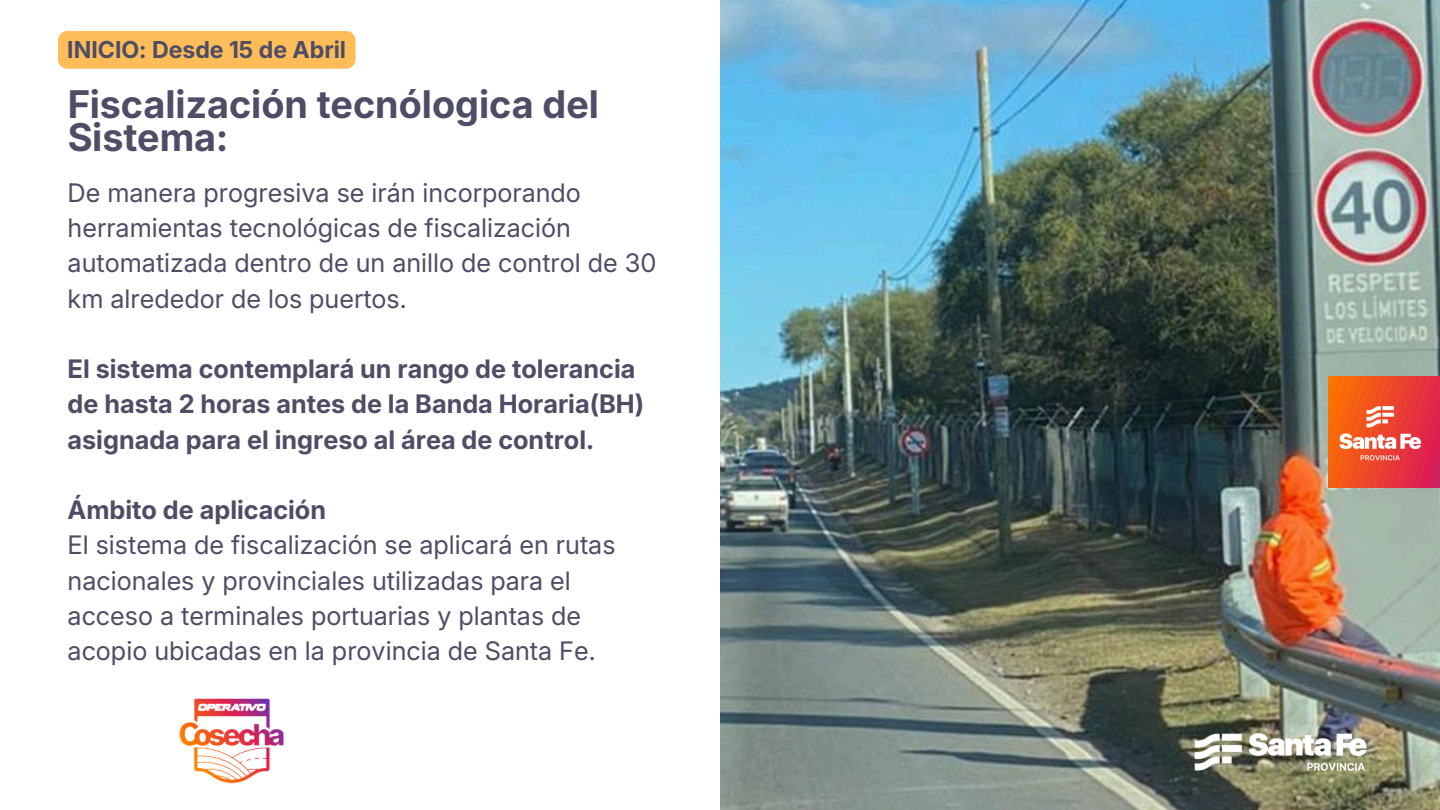
<style>
.page{position:relative;width:1440px;height:810px;background:#fff}
.page>*{position:absolute;margin:0;border:0;box-sizing:border-box;transform-origin:0 0}
.t1{font:700 38.2px/33.6px "Inter 18 pt";color:#4d4d66}
.t2{font:25.5px/35.2px "Inter 18 pt";color:#4d4d66}
.t3{font:700 25.5px/35.2px "Inter 18 pt";color:#4d4d66}
.t4{font:700 23.4px "Inter 18 pt";color:#4d4d66}
</style>
<div class="page">
<img style="left:720px;top:0;width:720px;height:810px">
<img style="left:1328px;top:377px;width:112px;height:111px">
<img style="left:179px;top:698px;width:105px;height:86px">
<img style="left:1158px;top:630px;width:245px;height:180px">
<div style="left:58px;top:31px;width:298px;height:38px;background:#ffbd59;border-radius:9px"></div>
<p class="t4" style="left:67px;top:36px;width:280px">INICIO: Desde 15 de Abril</p>
<h1 class="t1" style="left:67px;top:87px;width:533px">Fiscalización tecnólogica del<br>Sistema:</h1>
<p class="t2" style="left:68px;top:175px;width:590px">De manera progresiva se irán incorporando herramientas tecnológicas de fiscalización automatizada dentro de un anillo de control de 30 km alrededor de los puertos.</p>
<p class="t3" style="left:68px;top:351px;width:578px">El sistema contemplará un rango de tolerancia de hasta 2 horas antes de la Banda Horaria(BH) asignada para el ingreso al área de control.</p>
<h3 class="t3" style="left:68px;top:492px;width:260px">Ámbito de aplicación</h3>
<p class="t2" style="left:68px;top:527px;width:549px">El sistema de fiscalización se aplicará en rutas nacionales y provinciales utilizadas para el acceso a terminales portuarias y plantas de acopio ubicadas en la provincia de Santa Fe.</p>
</div>
